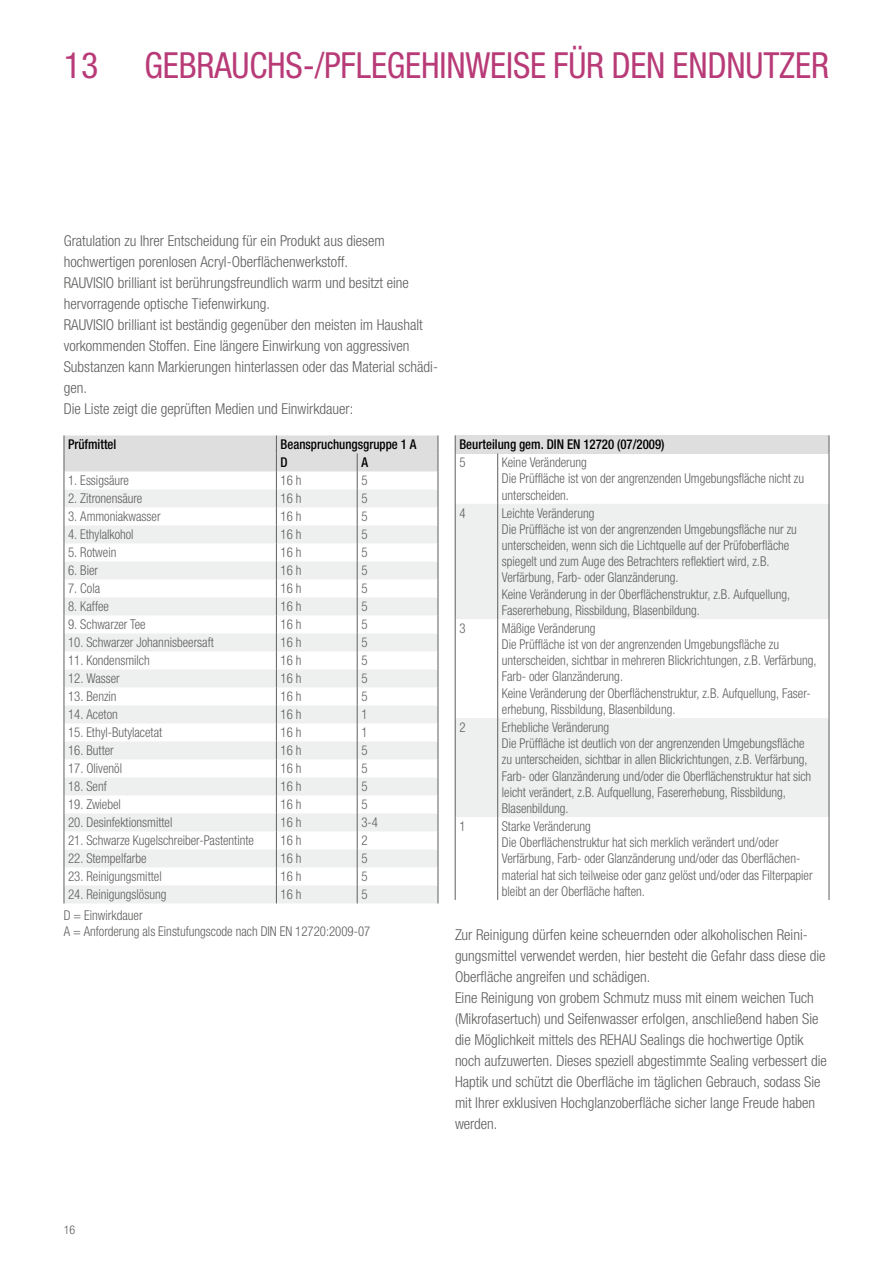
<style>
.page{position:relative;width:893px;height:1263px;background:#fff}
.page>*{position:absolute;margin:0;border:0;box-sizing:border-box;transform-origin:0 0}
.t1{font:condensed 36px "Helvetica Neue LTW1 G";letter-spacing:-.005em;color:#b83b78;scale:.96 1}
.t2{font:condensed 36px "Helvetica Neue LTW1 G";letter-spacing:-.005em;color:#b83b78}
.t3{font:300 condensed 15px/21px "Helvetica Neue LTW1 G";color:#5e5e5d}
.t4{font:300 condensed 13.5px/16.2px "Helvetica Neue LTW1 G";color:#5e5e5d;scale:.95 1}
.t5{font:500 condensed 13.5px/18px "Helvetica Neue LTW1 G";color:#000;scale:.95 1}
.t6{font:300 condensed 12px "Helvetica Neue LTW1 G";color:#5e5e5d}
</style>
<div class="page">
<svg style="left:64px;top:435px;width:375px;height:468px"></svg>
<div style="left:455px;top:435px;width:374px;height:18px;background:#dedede"></div>
<svg style="left:456px;top:504px;width:373px;height:313px;fill:#eeefef"></svg>
<svg style="left:455px;top:435px;width:1px;height:18px"></svg>
<svg style="left:829px;top:435px;width:1px;height:18px"></svg>
<hr style="left:455px;top:453px;width:1px;height:51px;background:#5e5e5d">
<hr style="left:497px;top:453px;width:1px;height:51px;background:#5e5e5d">
<hr style="left:829px;top:453px;width:1px;height:51px;background:#5e5e5d">
<hr style="left:455px;top:504px;width:1px;height:115px;background:#5e5e5d">
<hr style="left:497px;top:504px;width:1px;height:115px;background:#5e5e5d">
<hr style="left:829px;top:504px;width:1px;height:115px;background:#5e5e5d">
<hr style="left:455px;top:619px;width:1px;height:99px;background:#5e5e5d">
<hr style="left:497px;top:619px;width:1px;height:99px;background:#5e5e5d">
<hr style="left:829px;top:619px;width:1px;height:99px;background:#5e5e5d">
<hr style="left:455px;top:718px;width:1px;height:99px;background:#5e5e5d">
<hr style="left:497px;top:718px;width:1px;height:99px;background:#5e5e5d">
<hr style="left:829px;top:718px;width:1px;height:99px;background:#5e5e5d">
<hr style="left:455px;top:817px;width:1px;height:83px;background:#5e5e5d">
<hr style="left:497px;top:817px;width:1px;height:83px;background:#5e5e5d">
<hr style="left:829px;top:817px;width:1px;height:83px;background:#5e5e5d">
<h1 class="t2" style="left:64px;top:44px;width:36px">13</h1>
<h1 class="t1" style="left:145px;top:44px;width:714px">GEBRAUCHS-/PFLEGEHINWEISE FÜR DEN ENDNUTZER</h1>
<p class="t3" style="left:64px;top:231px;width:376px">Gratulation zu Ihrer Entscheidung für ein Produkt aus diesem hochwertigen porenlosen Acryl-Oberflächenwerkstoff.<br>RAUVISIO brilliant ist berührungsfreundlich warm und besitzt eine hervorragende optische Tiefenwirkung.<br>RAUVISIO brilliant ist beständig gegenüber den meisten im Haushalt vorkommenden Stoffen. Eine längere Einwirkung von aggressiven Substanzen kann Markierungen hinterlassen oder das Material schädi&shy;gen.<br>Die Liste zeigt die geprüften Medien und Einwirkdauer:</p>
<p class="t5" style="left:68px;top:435px;width:52px">Prüfmittel</p>
<p class="t5" style="left:281px;top:435px;width:145px">Beanspruchungsgruppe 1 A<br>D</p>
<p class="t5" style="left:361px;top:453px;width:9px">A</p>
<p class="t4" style="left:68px;top:472px;width:66px">1. Essigsäure</p>
<p class="t4" style="left:281px;top:472px;width:24px">16 h</p>
<p class="t4" style="left:361px;top:472px;width:8px">5</p>
<p class="t4" style="left:68px;top:490px;width:80px">2. Zitronensäure</p>
<p class="t4" style="left:281px;top:490px;width:24px">16 h</p>
<p class="t4" style="left:361px;top:490px;width:8px">5</p>
<p class="t4" style="left:68px;top:508px;width:99px">3. Ammoniakwasser</p>
<p class="t4" style="left:281px;top:508px;width:24px">16 h</p>
<p class="t4" style="left:361px;top:508px;width:8px">5</p>
<p class="t4" style="left:68px;top:526px;width:70px">4. Ethylalkohol</p>
<p class="t4" style="left:281px;top:526px;width:24px">16 h</p>
<p class="t4" style="left:361px;top:526px;width:8px">5</p>
<p class="t4" style="left:68px;top:544px;width:52px">5. Rotwein</p>
<p class="t4" style="left:281px;top:544px;width:24px">16 h</p>
<p class="t4" style="left:361px;top:544px;width:8px">5</p>
<p class="t4" style="left:68px;top:562px;width:33px">6. Bier</p>
<p class="t4" style="left:281px;top:562px;width:24px">16 h</p>
<p class="t4" style="left:361px;top:562px;width:8px">5</p>
<p class="t4" style="left:68px;top:580px;width:35px">7. Cola</p>
<p class="t4" style="left:281px;top:580px;width:24px">16 h</p>
<p class="t4" style="left:361px;top:580px;width:8px">5</p>
<p class="t4" style="left:68px;top:598px;width:45px">8. Kaffee</p>
<p class="t4" style="left:281px;top:598px;width:24px">16 h</p>
<p class="t4" style="left:361px;top:598px;width:8px">5</p>
<p class="t4" style="left:68px;top:616px;width:83px">9. Schwarzer Tee</p>
<p class="t4" style="left:281px;top:616px;width:24px">16 h</p>
<p class="t4" style="left:361px;top:616px;width:8px">5</p>
<p class="t4" style="left:68px;top:634px;width:155px">10. Schwarzer Johannisbeersaft</p>
<p class="t4" style="left:281px;top:634px;width:24px">16 h</p>
<p class="t4" style="left:361px;top:634px;width:8px">5</p>
<p class="t4" style="left:68px;top:652px;width:87px">11. Kondensmilch</p>
<p class="t4" style="left:281px;top:652px;width:24px">16 h</p>
<p class="t4" style="left:361px;top:652px;width:8px">5</p>
<p class="t4" style="left:68px;top:670px;width:56px">12. Wasser</p>
<p class="t4" style="left:281px;top:670px;width:24px">16 h</p>
<p class="t4" style="left:361px;top:670px;width:8px">5</p>
<p class="t4" style="left:68px;top:688px;width:53px">13. Benzin</p>
<p class="t4" style="left:281px;top:688px;width:24px">16 h</p>
<p class="t4" style="left:361px;top:688px;width:8px">5</p>
<p class="t4" style="left:68px;top:706px;width:54px">14. Aceton</p>
<p class="t4" style="left:281px;top:706px;width:24px">16 h</p>
<p class="t4" style="left:361px;top:706px;width:8px">1</p>
<p class="t4" style="left:68px;top:724px;width:101px">15. Ethyl-Butylacetat</p>
<p class="t4" style="left:281px;top:724px;width:24px">16 h</p>
<p class="t4" style="left:361px;top:724px;width:8px">1</p>
<p class="t4" style="left:68px;top:742px;width:50px">16. Butter</p>
<p class="t4" style="left:281px;top:742px;width:24px">16 h</p>
<p class="t4" style="left:361px;top:742px;width:8px">5</p>
<p class="t4" style="left:68px;top:760px;width:58px">17. Olivenöl</p>
<p class="t4" style="left:281px;top:760px;width:24px">16 h</p>
<p class="t4" style="left:361px;top:760px;width:8px">5</p>
<p class="t4" style="left:68px;top:778px;width:42px">18. Senf</p>
<p class="t4" style="left:281px;top:778px;width:24px">16 h</p>
<p class="t4" style="left:361px;top:778px;width:8px">5</p>
<p class="t4" style="left:68px;top:796px;width:57px">19. Zwiebel</p>
<p class="t4" style="left:281px;top:796px;width:24px">16 h</p>
<p class="t4" style="left:361px;top:796px;width:8px">5</p>
<p class="t4" style="left:68px;top:814px;width:111px">20. Desinfektionsmittel</p>
<p class="t4" style="left:281px;top:814px;width:24px">16 h</p>
<p class="t4" style="left:361px;top:814px;width:19px">3-4</p>
<p class="t4" style="left:68px;top:832px;width:197px">21. Schwarze Kugelschreiber-Pastentinte</p>
<p class="t4" style="left:281px;top:832px;width:24px">16 h</p>
<p class="t4" style="left:361px;top:832px;width:8px">2</p>
<p class="t4" style="left:68px;top:850px;width:84px">22. Stempelfarbe</p>
<p class="t4" style="left:281px;top:850px;width:24px">16 h</p>
<p class="t4" style="left:361px;top:850px;width:8px">5</p>
<p class="t4" style="left:68px;top:868px;width:100px">23. Reinigungsmittel</p>
<p class="t4" style="left:281px;top:868px;width:24px">16 h</p>
<p class="t4" style="left:361px;top:868px;width:8px">5</p>
<p class="t4" style="left:68px;top:886px;width:105px">24. Reinigungslösung</p>
<p class="t4" style="left:281px;top:886px;width:24px">16 h</p>
<p class="t4" style="left:361px;top:886px;width:8px">5</p>
<p class="t4" style="left:64px;top:907px;width:324px">D = Einwirkdauer<br>A = Anforderung als Einstufungscode nach DIN EN 12720:2009-07</p>
<p class="t5" style="left:459px;top:435px;width:217px">Beurteilung gem. DIN EN 12720 (07/2009)</p>
<p class="t4" style="left:459px;top:454px;width:8px">5</p>
<p class="t4" style="left:502px;top:454px;width:320px">Keine Veränderung<br>Die Prüffläche ist von der angrenzenden Umgebungsfläche nicht zu unterscheiden.</p>
<p class="t4" style="left:459px;top:505px;width:8px">4</p>
<p class="t4" style="left:502px;top:505px;width:312px">Leichte Veränderung<br>Die Prüffläche ist von der angrenzenden Umgebungsfläche nur zu unterscheiden, wenn sich die Lichtquelle auf der Prüfoberfläche spiegelt und zum Auge des Betrachters reflektiert wird, z.B.<br>Verfärbung, Farb- oder Glanzänderung.<br>Keine Veränderung in der Oberflächenstruktur, z.B. Aufquellung, Fasererhebung, Rissbildung, Blasenbildung.</p>
<p class="t4" style="left:459px;top:620px;width:8px">3</p>
<p class="t4" style="left:502px;top:620px;width:333px">Mäßige Veränderung<br>Die Prüffläche ist von der angrenzenden Umgebungsfläche zu unterscheiden, sichtbar in mehreren Blickrichtungen, z.B. Verfärbung, Farb- oder Glanzänderung.<br>Keine Veränderung der Oberflächenstruktur, z.B. Aufquellung, Faser&shy;erhebung, Rissbildung, Blasenbildung.</p>
<p class="t4" style="left:459px;top:719px;width:8px">2</p>
<p class="t4" style="left:502px;top:719px;width:327px">Erhebliche Veränderung<br>Die Prüffläche ist deutlich von der angrenzenden Umgebungsfläche zu unterscheiden, sichtbar in allen Blickrichtungen, z.B. Verfärbung, Farb- oder Glanzänderung und/oder die Oberflächenstruktur hat sich leicht verändert, z.B. Aufquellung, Fasererhebung, Rissbildung, Blasenbildung.</p>
<p class="t4" style="left:459px;top:818px;width:8px">1</p>
<p class="t4" style="left:502px;top:818px;width:329px">Starke Veränderung<br>Die Oberflächenstruktur hat sich merklich verändert und/oder Verfärbung, Farb- oder Glanzänderung und/oder das Oberflächen&shy;material hat sich teilweise oder ganz gelöst und/oder das Filterpapier bleibt an der Oberfläche haften.</p>
<p class="t3" style="left:455px;top:924px;width:373px">Zur Reinigung dürfen keine scheuernden oder alkoholischen Reini&shy;gungsmittel verwendet werden, hier besteht die Gefahr dass diese die Oberfläche angreifen und schädigen.<br>Eine Reinigung von grobem Schmutz muss mit einem weichen Tuch (Mikrofasertuch) und Seifenwasser erfolgen, anschließend haben Sie die Möglichkeit mittels des REHAU Sealings die hochwertige Optik noch aufzuwerten. Dieses speziell abgestimmte Sealing verbessert die Haptik und schützt die Oberfläche im täglichen Gebrauch, sodass Sie mit Ihrer exklusiven Hochglanzoberfläche sicher lange Freude haben werden.</p>
<p class="t6" style="left:64px;top:1222px;width:13px">16</p>
</div>
